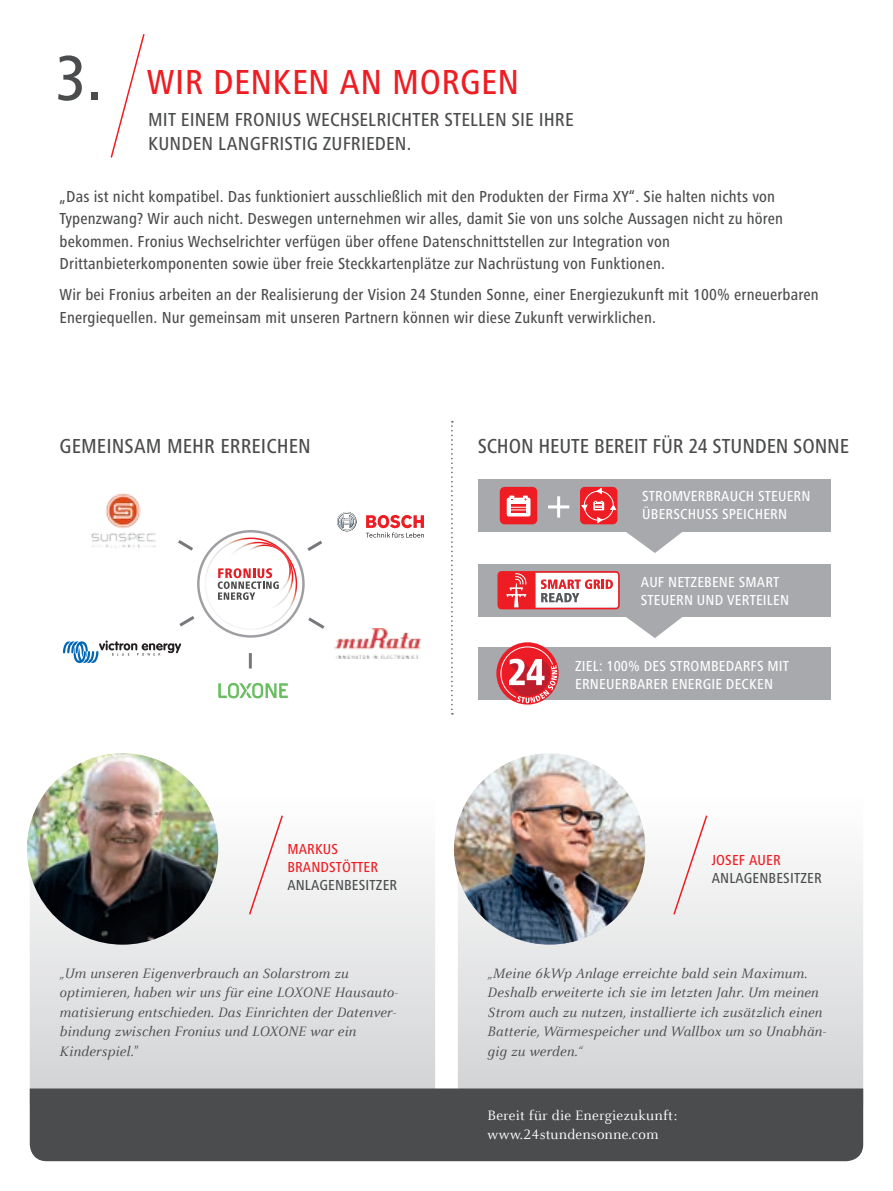
<style>
.page{position:relative;width:893px;height:1191px;background:#fff}
.page>*{position:absolute;margin:0;border:0;box-sizing:border-box;transform-origin:0 0}
.t1{font:500 condensed 66px "Frutiger Next LTW1 G";color:#4b4c4d}
.t2{font:500 condensed 36px "Frutiger Next LTW1 G";letter-spacing:.01em;color:#ee1d23}
.t3{font:500 condensed 21px "Frutiger Next LTW1 G";letter-spacing:-.005em;color:#4b4c4d}
.t4{font:500 condensed 19.5px/24px "Frutiger Next LTW1 G";letter-spacing:.005em;color:#4b4c4d}
.t5{font:500 condensed 16.5px/22.5px "Frutiger Next LTW1 G";letter-spacing:.01em;color:#4b4c4d}
.t6{font:italic 15px/19.5px "Celeste Offc Pro";letter-spacing:.01em;color:#4b4c4d}
.t7{font:500 condensed 15px/18px "Frutiger Next LTW1 G";letter-spacing:.01em;color:#fff}
.t8{font:15px/19.5px "Celeste Offc Pro";letter-spacing:.01em;color:#fff}
.t9{font:500 condensed 15px "Frutiger Next LTW1 G";letter-spacing:.01em;color:#4b4c4d}
.t10{font:500 condensed 15px/18px "Frutiger Next LTW1 G";letter-spacing:.01em;color:#ee1d23}
</style>
<div class="page">
<svg style="left:622px;top:531px;width:64px;height:22px"></svg>
<div style="left:478px;top:478px;width:353px;height:53px;background:#a8a9ad"></div>
<div style="left:478px;top:563px;width:353px;height:53px;background:#a8a9ad"></div>
<div style="left:478px;top:647px;width:353px;height:53px;background:#a8a9ad"></div>
<svg style="left:458px;top:799px;width:405px;height:289px;fill:#e4e4e5"></svg>
<svg style="left:30px;top:797px;width:405px;height:291px;fill:#e4e4e6"></svg>
<div style="left:30px;top:1088px;width:833px;height:73px;background:#4b4c4d"></div>
<svg style="left:110px;top:34px;width:35px;height:124px"></svg>
<div style="left:248px;top:813px;width:36px;height:103px;background:#f4f4f4"></div>
<img style="left:27px;top:753px;width:191px;height:191px;border-radius:95px">
<img style="left:454px;top:753px;width:191px;height:191px;border-radius:96px">
<div style="left:672px;top:813px;width:37px;height:103px;background:#f4f4f4"></div>
<svg style="left:451px;top:421px;width:2px;height:293px"></svg>
<svg style="left:337px;top:512px;width:20px;height:20px"></svg>
<svg style="left:366px;top:515px;width:58px;height:22px"></svg>
<svg style="left:218px;top:683px;width:70px;height:15px"></svg>
<img style="left:105px;top:493px;width:36px;height:36px">
<img style="left:334px;top:629px;width:86px;height:29px">
<hr style="left:249px;top:653px;width:3px;height:15px;background:#76787b">
<svg style="left:63px;top:530px;width:262px;height:133px"></svg>
<svg style="left:497px;top:571px;width:189px;height:67px"></svg>
<div style="left:500px;top:487px;width:37px;height:37px;background:#ee1d23;border-radius:5px"></div>
<div style="left:507px;top:498px;width:23px;height:18px;background:#fff;border-radius:2px"></div>
<svg style="left:511px;top:510px;width:15px;height:3px"></svg>
<svg style="left:509px;top:495px;width:19px;height:15px"></svg>
<div style="left:580px;top:487px;width:37px;height:37px;background:#ee1d23;border-radius:5px"></div>
<svg style="left:593px;top:502px;width:11px;height:8px"></svg>
<svg style="left:594px;top:501px;width:9px;height:8px"></svg>
<div style="left:584px;top:491px;width:30px;height:29px;border:1px solid #fff;border-radius:50%"></div>
<svg style="left:596px;top:488px;width:6px;height:6px"></svg>
<svg style="left:597px;top:517px;width:6px;height:6px"></svg>
<svg style="left:581px;top:504px;width:6px;height:6px"></svg>
<svg style="left:610px;top:504px;width:6px;height:6px"></svg>
<hr style="left:548px;top:505px;width:21px;height:3px;background:#fff">
<hr style="left:557px;top:496px;width:3px;height:21px;background:#fff">
<svg style="left:496px;top:642px;width:63px;height:62px"></svg>
<svg style="left:500px;top:646px;width:57px;height:57px;background:#e1666e"></svg>
<h1 class="t1" style="left:55px;top:40px;width:48px">3.</h1>
<h2 class="t2" style="left:147px;top:61px;width:374px">Wir denken an morgen</h2>
<p class="t4" style="left:148px;top:107px;width:427px">Mit einem Fronius Wechselrichter stellen Sie Ih re<br>Kunden langfristig zufrieden.</p>
<p class="t5" style="left:60px;top:185px;width:725px">„Das ist nicht kompatibel. Das funktioniert ausschließlich mit den Produkten der Firma XY“. Sie halten nichts von Typenzwang? Wir auch nicht. Deswegen unternehmen wir alles, damit Sie von uns solche Aussagen nicht zu hören bekommen. Fronius Wechselrichter verfügen über offene Datenschnittstellen zur I ntegration von Drittanbieterkomponenten sowie über freie Steckkartenplätze zur Nachrüstung von Funktionen.</p>
<p class="t5" style="left:60px;top:283px;width:761px">Wir bei Fronius arbeiten an der Realisierung der Vision 24 Stunden Sonne, einer Energiezukunft mit 100% erneuerbaren<br>Energiequellen. N ur gemeinsam mit unseren Partnern können wir diese Zukunft verwirklichen.</p>
<p class="t3" style="left:60px;top:434px;width:48px">GEMEINSA</p>
<p class="t3" style="left:146px;top:434px;width:85px">M MEHR ERREIC</p>
<p class="t3" style="left:277px;top:434px;width:23px">HEN</p>
<p class="t10" style="left:287px;top:839px;width:92px">Markus<br>Brandstötter</p>
<p class="t9" style="left:287px;top:876px;width:111px">Anlagenbesitzer</p>
<p class="t3" style="left:478px;top:434px;width:83px">SCHON HEUTE</p>
<p class="t3" style="left:594px;top:434px;width:10px">BEREIT</p>
<p class="t3" style="left:652px;top:434px;width:186px">FÜR 24 Stunden SON NE</p>
<p class="t7" style="left:642px;top:487px;width:170px">stromverbrauch steuern<br>ÜBERSC</p>
<p class="t7" style="left:688px;top:505px;width:17px">HUSS</p>
<p class="t7" style="left:722px;top:505px;width:66px">speich ern</p>
<p class="t7" style="left:641px;top:572px;width:150px">Auf N etzebene smart steuern und verteilen</p>
<p class="t7" style="left:575px;top:656px;width:215px">Ziel: 100% des Strom bedarfs m it erneuerbarer Energie decken</p>
<p class="t10" style="left:712px;top:851px;width:71px">Josef Auer</p>
<p class="t9" style="left:712px;top:870px;width:111px">Anlagenbesitzer</p>
<p class="t6" style="left:60px;top:963px;width:340px">„Um unseren Eigenverbrauch an Solarstrom zu optimieren, haben wir uns für eine LOXONE Hausauto&shy;matisierung entschieden. Das Einrichten der Datenver&shy;bindung zwischen Fronius und LOXONE war ein Kinderspiel."</p>
<p class="t6" style="left:488px;top:963px;width:340px">„Meine 6kWp Anlage erreichte bald sein Maximum.<br>Deshalb erweiterte ich sie im letzten Jahr. Um meinen Strom auch zu nutzen, installierte ich zusätzlich einen Batterie, Wärmespeicher und Wallbox um so Unabhän&shy;gig zu werden.“</p>
<p class="t8" style="left:488px;top:1105px;width:191px">Bereit für die Energiezukunft: www.24stundensonne.com</p>
</div>
